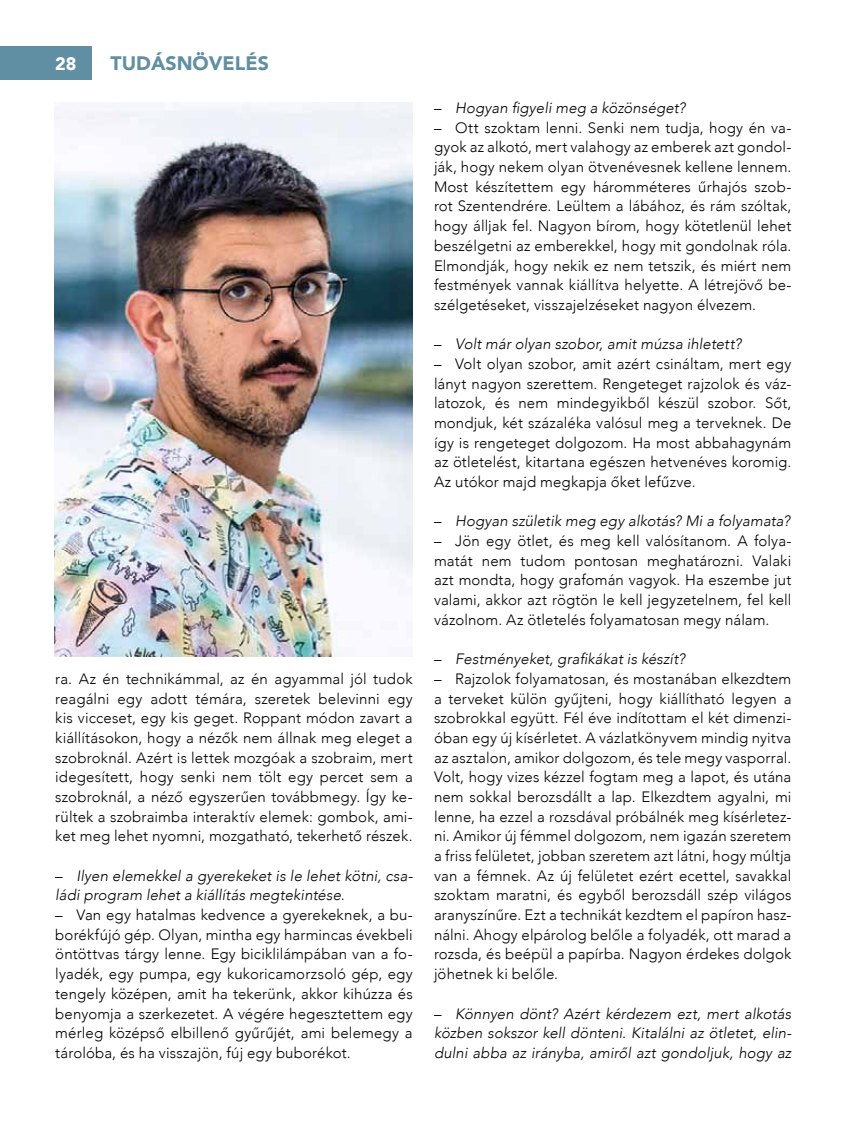
<style>
.page{position:relative;width:851px;height:1127px;background:#fff}
.page>*{position:absolute;margin:0;border:0;box-sizing:border-box;transform-origin:0 0}
.t1{font:900 19.5px "Avenir";color:#608fa3}
.t2{font:900 18px "Avenir";color:#fff}
.t3{font:300 15px/19.6px "Avenir";letter-spacing:.01em;color:#000;text-align:justify}
.t4{font:italic 300 15px/19.6px "Avenir";letter-spacing:.005em;color:#000}
.s1{font-style:normal}
</style>
<div class="page">
<div style="left:0;top:47px;width:92px;height:33px;background:#608fa3"></div>
<img style="left:54px;top:102px;width:358px;height:554px">
<p class="t2" style="left:55px;top:48px;width:23px">28</p>
<h1 class="t1" style="left:111px;top:46px;width:160px">TUDÁSNÖVELÉS</h1>
<p class="t3" style="left:55px;top:669px;width:359px">ra. Az én technikámmal, az én agyammal jól tudok reagálni egy adott témára, szeretek belevinni egy kis vicceset, egy kis geget. Roppant módon zavart a kiállításokon, hogy a nézők nem állnak meg eleget a szobroknál. Azért is lettek mozgóak a szobraim, mert idegesített, hogy senki nem tölt egy percet sem a szobroknál, a néző egyszerűen továbbmegy. Így ke&shy;rültek a szobraimba interaktív elemek: gombok, ami&shy;ket meg lehet nyomni, mozgatható, tekerhető részek.</p>
<p class="t4" style="left:55px;top:866px;width:359px"><span class="s1">–</span> Ilyen elemekkel a gyerekeket is le lehet kötni, csa&shy;ládi program lehet a kiállítás megtekintése.</p>
<p class="t3" style="left:55px;top:905px;width:359px">– Van egy hatalmas kedvence a gyerekeknek, a bu&shy;borékfújó gép. Olyan, mintha egy harmincas évekbeli öntöttvas tárgy lenne. Egy biciklilámpában van a fo&shy;lyadék, egy pumpa, egy kukoricamorzsoló gép, egy tengely középen, amit ha tekerünk, akkor kihúzza és benyomja a szerkezetet. A végére hegesztettem egy mérleg középső elbillenő gyűrűjét, ami belemegy a tárolóba, és ha visszajön, fúj egy buborékot.</p>
<p class="t4" style="left:434px;top:98px;width:253px"><span class="s1">–</span> Hogyan figyeli meg a közönséget?</p>
<p class="t3" style="left:434px;top:118px;width:359px">– Ott szoktam lenni. Senki nem tudja, hogy én va&shy;gyok az alkotó, mert valahogy az emberek azt gondol&shy;ják, hogy nekem olyan ötvenévesnek kellene lennem.<br>Most készítettem egy háromméteres űrhajós szob&shy;rot Szentendrére. Leültem a lábához, és rám szóltak, hogy álljak fel. Nagyon bírom, hogy kötetlenül lehet beszélgetni az emberekkel, hogy mit gondolnak róla.<br>Elmondják, hogy nekik ez nem tetszik, és miért nem festmények vannak kiállítva helyette. A létrejövő be&shy;szélgetéseket, visszajelzéseket nagyon élvezem.</p>
<p class="t4" style="left:434px;top:334px;width:309px"><span class="s1">–</span> Volt már olyan szobor, amit múzsa ihletett?</p>
<p class="t3" style="left:434px;top:354px;width:359px">– Volt olyan szobor, amit azért csináltam, mert egy lányt nagyon szerettem. Rengeteget rajzolok és váz&shy;latozok, és nem mindegyikből készül szobor. Sőt, mondjuk, két százaléka valósul meg a terveknek. De így is rengeteget dolgozom. Ha most abbahagynám az ötletelést, kitartana egészen hetvenéves koromig.<br>Az utókor majd megkapja őket lefűzve.</p>
<p class="t4" style="left:434px;top:511px;width:357px"><span class="s1">–</span> Hogyan születik meg egy alkotás? Mi a folyamata?</p>
<p class="t3" style="left:434px;top:531px;width:359px">– Jön egy ötlet, és meg kell valósítanom. A folya&shy;matát nem tudom pontosan meghatározni. Valaki azt mondta, hogy grafomán vagyok. Ha eszembe jut valami, akkor azt rögtön le kell jegyzetelnem, fel kell vázolnom. Az ötletelés folyamatosan megy nálam.</p>
<p class="t4" style="left:434px;top:649px;width:252px"><span class="s1">–</span> Festményeket, grafikákat is készít?</p>
<p class="t3" style="left:434px;top:669px;width:359px">– Rajzolok folyamatosan, és mostanában elkezdtem a terveket külön gyűjteni, hogy kiállítható legyen a szobrokkal együtt. Fél éve indítottam el két dimenzi&shy;óban egy új kísérletet. A vázlatkönyvem mindig nyitva az asztalon, amikor dolgozom, és tele megy vasporral.<br>Volt, hogy vizes kézzel fogtam meg a lapot, és utána nem sokkal berozsdállt a lap. Elkezdtem agyalni, mi lenne, ha ezzel a rozsdával próbálnék meg kísérletez&shy;ni. Amikor új fémmel dolgozom, nem igazán szeretem a friss felületet, jobban szeretem azt látni, hogy múltja van a fémnek. Az új felületet ezért ecettel, savakkal szoktam maratni, és egyből berozsdáll szép világos aranyszínűre. Ezt a technikát kezdtem el papíron hasz&shy;nálni. Ahogy elpárolog belőle a folyadék, ott marad a rozsda, és beépül a papírba. Nagyon érdekes dolgok jöhetnek ki belőle.</p>
<p class="t4" style="left:434px;top:1003px;width:359px;text-align:justify"><span class="s1">–</span> Könnyen dönt? Azért kérdezem ezt, mert alkotás közben sokszor kell dönteni. Kitalálni az ötletet, elin&shy;dulni abba az irányba, amiről azt gondoljuk, hogy az</p>
</div>
